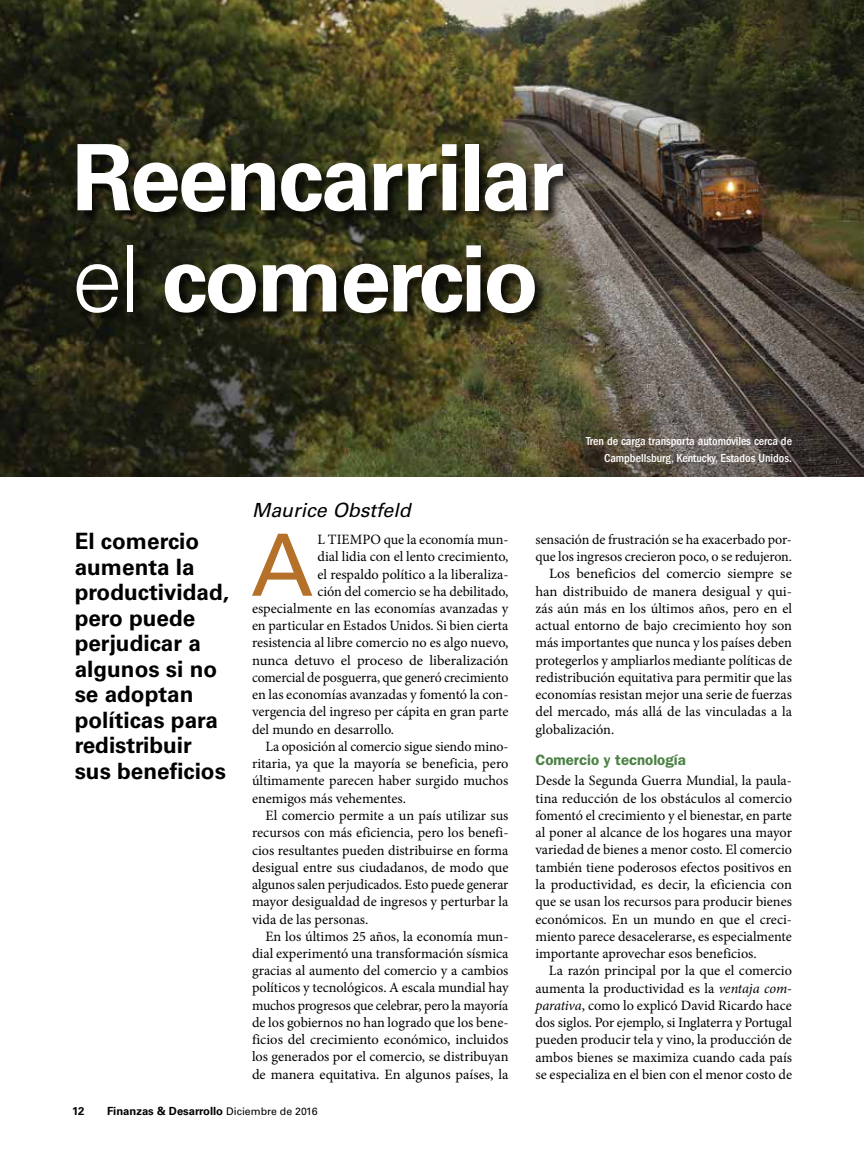
<style>
.page{position:relative;width:864px;height:1161px;background:#fff}
.page>*{position:absolute;margin:0;border:0;box-sizing:border-box;transform-origin:0 0}
.t1{font:700 91.5px "Univers LT Std";letter-spacing:-.035em;color:#fff}
.t2{font:85.95px "Univers LT Std";color:#b57129}
.t3{font:700 22.5px/25.5px "Univers LT Std";color:#000}
.t4{font:italic 19.5px "Univers LT Std";color:#000}
.t5{font:600 15px "ITC Franklin Gothic Std";color:#4b8144}
.t6{font:14.25px/17.2px "Minion Pro";color:#000;text-align:justify}
.t7{font:500 condensed 12px/16.5px "ITC Franklin Gothic Std";color:#fff;text-align:right}
.t8{font:700 11.25px "Univers LT Std";color:#000}
.s1{font-weight:300}
.s2{font-weight:400;font-size:10.5px}
.s3{font-style:italic}
</style>
<div class="page">
<img style="left:0;top:0;width:864px;height:476px">
<div style="left:75px;top:244px;width:473px;height:83px;background:#000;opacity:.8"></div>
<div style="left:76px;top:143px;width:501px;height:83px;background:#000;opacity:.8"></div>
<h1 class="t1" style="left:72px;top:124px;width:494px">Reencarrilar</h1>
<h1 class="t1" style="left:72px;top:226px;width:469px"><span class="s1">el</span> comercio</h1>
<h3 class="t4" style="left:252px;top:499px;width:160px">Maurice Obstfeld</h3>
<p class="t7" style="left:586px;top:433px;width:207px">Tren de carga transporta automóviles cerca de<br>Campbellsburg, Kentucky, Estados Unidos.</p>
<h3 class="t3" style="left:75px;top:529px;width:156px">El comercio aumenta la productividad, pero puede perjudicar a algunos si no se adoptan políticas para redistribuir sus beneficios</h3>
<h2 class="t2" style="left:251px;top:514px;width:64px">A</h2>
<p class="t6" style="left:318px;top:531px;width:192px">L TIEMPO que la economía mun-</p>
<p class="t6" style="left:318px;top:548px;width:192px">dial lidia con el lento crecimiento,</p>
<p class="t6" style="left:318px;top:565px;width:192px">el respaldo político a la liberaliza-</p>
<p class="t6" style="left:318px;top:583px;width:192px">ción del comercio se ha debilitado,</p>
<p class="t6" style="left:252px;top:600px;width:258px">especialmente en las economías avanzadas y</p>
<p class="t6" style="left:252px;top:617px;width:258px">en particular en Estados Unidos. Si bien cierta</p>
<p class="t6" style="left:252px;top:634px;width:258px">resistencia al libre comercio no es algo nuevo,</p>
<p class="t6" style="left:252px;top:652px;width:258px">nunca detuvo el proceso de liberalización</p>
<p class="t6" style="left:252px;top:669px;width:258px">comercial de posguerra, que generó crecimiento</p>
<p class="t6" style="left:252px;top:686px;width:258px">en las economías avanzadas y fomentó la con-</p>
<p class="t6" style="left:252px;top:703px;width:258px">vergencia del ingreso per cápita en gran parte</p>
<p class="t6" style="left:252px;top:721px;width:144px">del mundo en desarrollo.</p>
<p class="t6" style="left:266px;top:738px;width:245px">La oposición al comercio sigue siendo mino-</p>
<p class="t6" style="left:252px;top:755px;width:258px">ritaria, ya que la mayoría se beneficia, pero</p>
<p class="t6" style="left:252px;top:772px;width:258px">últimamente parecen haber surgido muchos</p>
<p class="t6" style="left:252px;top:790px;width:156px">enemigos más vehementes.</p>
<p class="t6" style="left:265px;top:807px;width:245px">El comercio permite a un país utilizar sus</p>
<p class="t6" style="left:252px;top:824px;width:258px">recursos con más eficiencia, pero los benefi-</p>
<p class="t6" style="left:252px;top:841px;width:258px">cios resultantes pueden distribuirse en forma</p>
<p class="t6" style="left:252px;top:859px;width:258px">desigual entre sus ciudadanos, de modo que</p>
<p class="t6" style="left:252px;top:876px;width:258px">algunos salen perjudicados. Esto puede generar</p>
<p class="t6" style="left:252px;top:893px;width:258px">mayor desigualdad de ingresos y perturbar la</p>
<p class="t6" style="left:252px;top:910px;width:118px">vida de las personas.</p>
<p class="t6" style="left:265px;top:928px;width:245px">En los últimos 25 años, la economía mun-</p>
<p class="t6" style="left:252px;top:945px;width:258px">dial experimentó una transformación sísmica</p>
<p class="t6" style="left:252px;top:962px;width:258px">gracias al aumento del comercio y a cambios</p>
<p class="t6" style="left:252px;top:979px;width:258px">políticos y tecnológicos. A escala mundial hay</p>
<p class="t6" style="left:252px;top:997px;width:258px">muchos progresos que celebrar, pero la mayoría</p>
<p class="t6" style="left:252px;top:1014px;width:258px">de los gobiernos no han logrado que los bene-</p>
<p class="t6" style="left:252px;top:1031px;width:258px">ficios del crecimiento económico, incluidos</p>
<p class="t6" style="left:252px;top:1048px;width:258px">los generados por el comercio, se distribuyan</p>
<p class="t6" style="left:252px;top:1066px;width:258px">de manera equitativa. En algunos países, la</p>
<p class="t8" style="left:72px;top:1105px;width:14px">12</p>
<p class="t8" style="left:107px;top:1105px;width:212px">Finanzas &amp; Desarrollo <span class="s2">Diciembre de 2016</span></p>
<p class="t6" style="left:536px;top:531px;width:258px">sensación de frustración se ha exacerbado por-</p>
<p class="t6" style="left:536px;top:548px;width:258px">que los ingresos crecieron poco, o se redujeron.</p>
<p class="t6" style="left:549px;top:565px;width:245px">Los beneficios del comercio siempre se</p>
<p class="t6" style="left:535px;top:583px;width:258px">han distribuido de manera desigual y qui-</p>
<p class="t6" style="left:536px;top:600px;width:258px">zás aún más en los últimos años, pero en el</p>
<p class="t6" style="left:536px;top:617px;width:258px">actual entorno de bajo crecimiento hoy son</p>
<p class="t6" style="left:536px;top:634px;width:258px">más importantes que nunca y los países deben</p>
<p class="t6" style="left:536px;top:652px;width:258px">protegerlos y ampliarlos mediante políticas de</p>
<p class="t6" style="left:536px;top:669px;width:258px">redistribución equitativa para permitir que las</p>
<p class="t6" style="left:536px;top:686px;width:258px">economías resistan mejor una serie de fuerzas</p>
<p class="t6" style="left:536px;top:703px;width:258px">del mercado, más allá de las vinculadas a la</p>
<p class="t6" style="left:536px;top:721px;width:80px">globalización.</p>
<p class="t5" style="left:536px;top:751px;width:152px">Comercio y tecnología</p>
<p class="t6" style="left:536px;top:772px;width:258px">Desde la Segunda Guerra Mundial, la paula&shy;tina reducción de los obstáculos al comercio fomentó el crecimiento y el bienestar, en parte al poner al alcance de los hogares una mayor variedad de bienes a menor costo. El comercio también tiene poderosos efectos positivos en la productividad, es decir, la eficiencia con que se usan los recursos para producir bienes económicos. En un mundo en que el creci&shy;miento parece desacelerarse, es especialmente importante aprovechar esos beneficios.</p>
<p class="t6" style="left:536px;top:962px;width:258px;text-indent:13px">La razón principal por la que el comercio aumenta la productividad es la <span class="s3">ventaja com&shy;parativa</span>, como lo explicó David Ricardo hace dos siglos. Por ejemplo, si Inglaterra y Portugal pueden producir tela y vino, la producción de ambos bienes se maximiza cuando cada país se especializa en el bien con el menor costo de</p>
</div>
